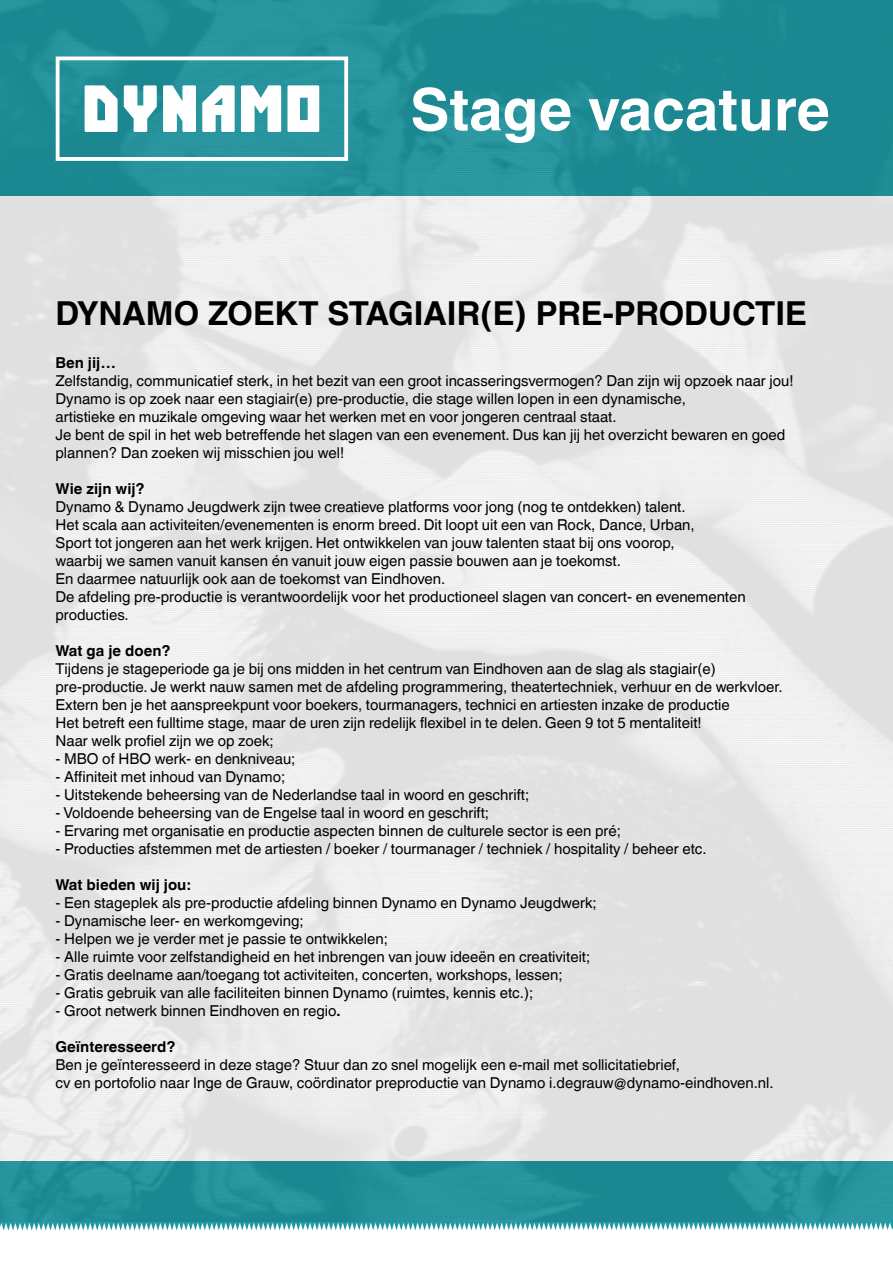
<style>
.page{position:relative;width:893px;height:1263px;background:#fff}
.page>*{position:absolute;margin:0;border:0;box-sizing:border-box;transform-origin:0 0}
.t1{font:700 58.5px "Helvetica World";color:#fff}
.t2{font:700 33px "Helvetica World";color:#000}
.t3{font:15px/18px "Helvetica World";color:#000}
.t4{font:700 15px "Helvetica World";color:#000}
.s1{font-weight:700}
</style>
<div class="page">
<img style="left:0;top:0;width:893px;height:1221px">
<svg style="left:56px;top:57px;width:292px;height:104px"></svg>
<svg style="left:0;top:1222px;width:893px;height:9px"></svg>
<h1 class="t1" style="left:410px;top:76px;width:421px">Stage vacature</h1>
<h2 class="t2" style="left:56px;top:295px;width:753px">DYNAMO ZOEKT STAGIAIR(E) PRE-PRODUCTIE</h2>
<p class="t4" style="left:56px;top:354px;width:63px">Ben jij…</p>
<p class="t3" style="left:56px;top:371px;width:739px">Zelfstandig, communicatief sterk, in het bezit van een groot incasseringsvermogen? Dan zijn wij opzoek naar jou!<br>Dynamo is op zoek naar een stagiair(e) pre-productie, die stage willen lopen in een dynamische,<br>artistieke en muzikale omgeving waar het werken met en voor jongeren centraal staat.<br>Je bent de spil in het web betreffende het slagen van een evenement. Dus kan jij het overzicht bewaren en goed plannen? Dan zoeken wij misschien jou wel!</p>
<p class="t4" style="left:56px;top:480px;width:91px">Wie zijn wij?</p>
<p class="t3" style="left:56px;top:497px;width:692px">Dynamo &amp; Dynamo Jeugdwerk zijn twee creatieve platforms voor jong (nog te ontdekken) talent.<br>Het scala aan activiteiten/evenementen is enorm breed. Dit loopt uit een van Rock, Dance, Urban,<br>Sport tot jongeren aan het werk krijgen. Het ontwikkelen van jouw talenten staat bij ons voorop,<br>waarbij we samen vanuit kansen én vanuit jouw eigen passie bouwen aan je toekomst.<br>En daarmee natuurlijk ook aan de toekomst van Eindhoven.<br>De afdeling pre-productie is verantwoordelijk voor het productioneel slagen van concert- en evenementen producties.</p>
<p class="t4" style="left:56px;top:642px;width:117px">Wat ga je doen?</p>
<p class="t3" style="left:56px;top:659px;width:729px">Tijdens je stageperiode ga je bij ons midden in het centrum van Eindhoven aan de slag als stagiair(e) pre-productie. Je werkt nauw samen met de afdeling programmering, theatertechniek, verhuur en de werkvloer.<br>Extern ben je het aanspreekpunt voor boekers, tourmanagers, technici en artiesten inzake de productie<br>Het betreft een fulltime stage, maar de uren zijn redelijk flexibel in te delen. Geen 9 tot 5 mentaliteit!<br>Naar welk profiel zijn we op zoek;</p>
<p class="t3" style="left:56px;top:749px;width:241px">- MBO of HBO werk- en denkniveau;</p>
<p class="t3" style="left:56px;top:767px;width:231px">- Affiniteit met inhoud van Dynamo;</p>
<p class="t3" style="left:56px;top:785px;width:475px">- Uitstekende beheersing van de Nederlandse taal in woord en geschrift;</p>
<p class="t3" style="left:56px;top:803px;width:435px">- Voldoende beheersing van de Engelse taal in woord en geschrift;</p>
<p class="t3" style="left:56px;top:821px;width:567px">- Ervaring met organisatie en productie aspecten binnen de culturele sector is een pré;</p>
<p class="t3" style="left:56px;top:839px;width:653px">- Producties afstemmen met de artiesten / boeker / tourmanager / techniek / hospitality / beheer etc.</p>
<p class="t4" style="left:56px;top:876px;width:137px">Wat bieden wij jou:</p>
<p class="t3" style="left:56px;top:893px;width:543px">- Een stageplek als pre-productie afdeling binnen Dynamo en Dynamo Jeugdwerk;</p>
<p class="t3" style="left:56px;top:911px;width:250px">- Dynamische leer- en werkomgeving;</p>
<p class="t3" style="left:56px;top:929px;width:334px">- Helpen we je verder met je passie te ontwikkelen;</p>
<p class="t3" style="left:56px;top:947px;width:536px">- Alle ruimte voor zelfstandigheid en het inbrengen van jouw ideeën en creativiteit;</p>
<p class="t3" style="left:56px;top:965px;width:509px">- Gratis deelname aan/toegang tot activiteiten, concerten, workshops, lessen;</p>
<p class="t3" style="left:56px;top:983px;width:479px">- Gratis gebruik van alle faciliteiten binnen Dynamo (ruimtes, kennis etc.);</p>
<p class="t3" style="left:56px;top:1001px;width:287px">- Groot netwerk binnen Eindhoven en regio<span class="s1">.</span></p>
<p class="t4" style="left:56px;top:1038px;width:121px">Geïnteresseerd?</p>
<p class="t3" style="left:56px;top:1055px;width:720px">Ben je geïnteresseerd in deze stage? Stuur dan zo snel mogelijk een e-mail met sollicitatiebrief,<br>cv en portofolio naar Inge de Grauw, coördinator preproductie van Dynamo i.degrauw@dynamo-eindhoven.nl.</p>
</div>
